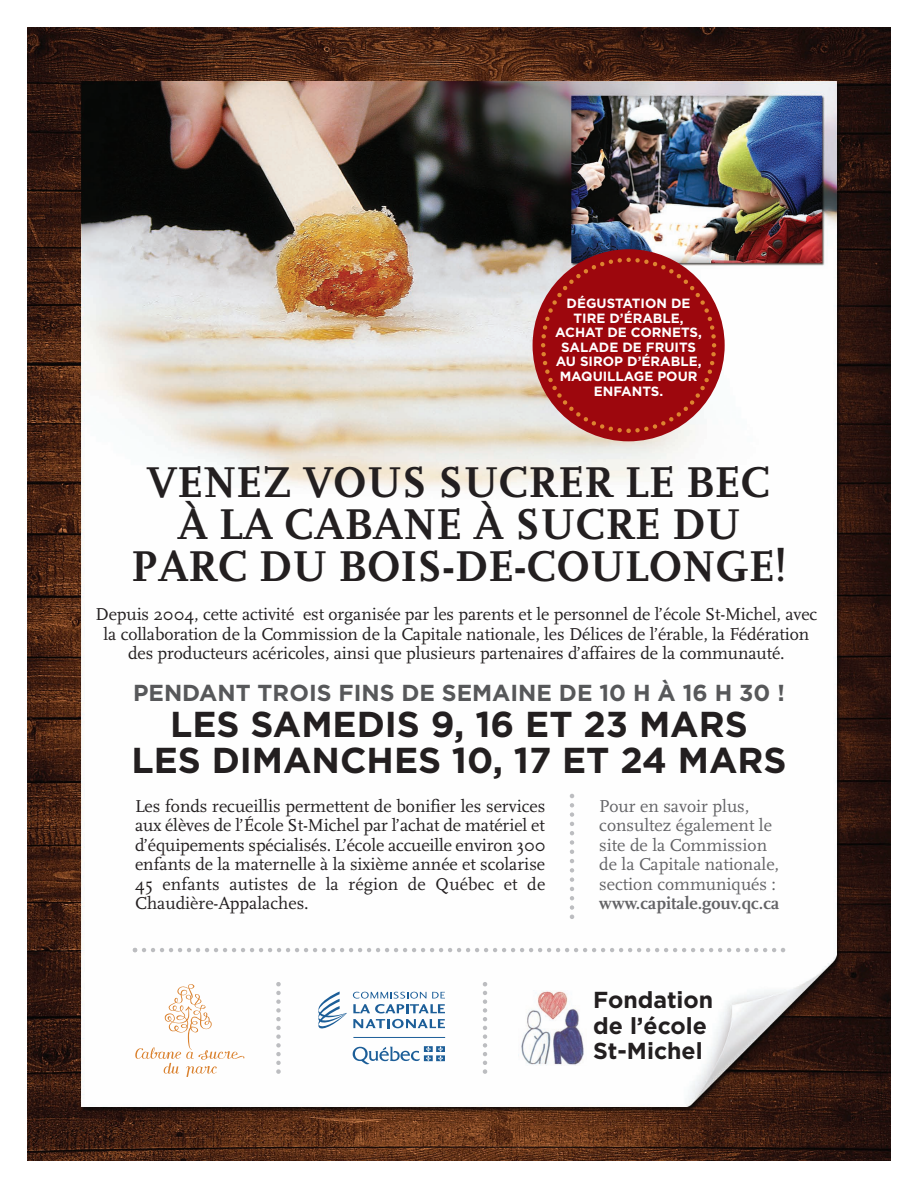
<style>
.page{position:relative;width:918px;height:1188px;background:#fff}
.page>*{position:absolute;margin:0;border:0;box-sizing:border-box;transform-origin:0 0}
.t1{font:700 45px/42px "Scala";color:#231f20;text-align:center}
.t2{font:700 36px/36px "Gotham";color:#231f20;text-align:center}
.t3{font:700 23.1px "Gotham";color:#57585a}
.t4{font:700 23.1px/25px "Gotham";color:#231f20}
.t5{font:18px/19.5px "Scala";letter-spacing:-.005em;color:#231f20;text-align:justify}
.t6{font:18px/19.5px "Scala";color:#636366}
.t7{font:700 18px "Scala";color:#636366}
.t8{font:700 13.35px/14.5px "Gotham";color:#fff;text-align:center}
</style>
<div class="page">
<img style="left:27px;top:27px;width:864px;height:1134px">
<svg style="left:570px;top:794px;width:4px;height:125px"></svg>
<svg style="left:483px;top:982px;width:4px;height:92px"></svg>
<svg style="left:276px;top:982px;width:5px;height:92px"></svg>
<svg style="left:133px;top:948px;width:652px;height:4px"></svg>
<img style="left:518px;top:990px;width:68px;height:75px">
<svg style="left:135px;top:984px;width:110px;height:93px"></svg>
<svg style="left:353px;top:992px;width:92px;height:21px"></svg>
<svg style="left:353px;top:1019px;width:92px;height:9px"></svg>
<hr style="left:353px;top:1037px;width:92px;height:1px;background:#1c5e98">
<svg style="left:353px;top:1047px;width:67px;height:17px"></svg>
<div style="left:424px;top:1046px;width:9px;height:6px;background:#1c5e98"></div>
<div style="left:424px;top:1055px;width:9px;height:6px;background:#1c5e98"></div>
<div style="left:436px;top:1046px;width:9px;height:6px;background:#1c5e98"></div>
<div style="left:436px;top:1055px;width:9px;height:6px;background:#1c5e98"></div>
<svg style="left:426px;top:1046px;width:5px;height:15px"></svg>
<svg style="left:438px;top:1046px;width:5px;height:15px"></svg>
<svg style="left:318px;top:991px;width:29px;height:41px"></svg>
<div style="left:533px;top:249px;width:192px;height:192px;background:#9d070d;border-radius:50%"></div>
<svg style="left:539px;top:255px;width:180px;height:180px"></svg>
<p class="t8" style="left:555px;top:297px;width:148px">DÉGUSTATION DE<br>TIRE D’ÉRABLE,<br>ACHAT DE CORNETS,<br>SALADE DE FRUITS<br>AU SIROP D’ÉRABLE,<br>MAQUILLAGE POUR<br>ENFANTS.</p>
<h1 class="t1" style="left:131px;top:462px;width:657px">VENEZ VOUS SUCRER LE BEC<br>À LA CABANE À SUCRE DU<br>PARC DU BOIS-DE-COULONGE!</h1>
<p class="t5" style="left:96px;top:605px;width:723px;text-align:center">Depuis 2004, cette activité est organisée par les parents et le personnel de l’école St-Michel, avec la collaboration de la Commission de la Capitale nationale, les Délices de l’érable, la Fédération des producteurs acéricoles, ainsi que plusieurs partenaires d’affaires de la communauté.</p>
<p class="t3" style="left:133px;top:679px;width:653px">PENDANT TROIS FINS DE SEMAINE DE 10 H À 16 H 30 !</p>
<h2 class="t2" style="left:131px;top:706px;width:657px">LES SAMEDIS 9, 16 ET 23 MARS<br>LES DIMANCHES 10, 17 ET 24 MARS</h2>
<p class="t6" style="left:599px;top:797px;width:181px">Pour en savoir plus, consultez également le site de la Commission de la Capitale nationale, section communiqués :</p>
<p class="t7" style="left:599px;top:894px;width:181px">www.capitale.gouv.qc.ca</p>
<p class="t5" style="left:135px;top:797px;width:412px">Les fonds recueillis permettent de bonifier les services aux élèves de l’École St-Michel par l’achat de matériel et d’équipements spécialisés. L’école accueille environ 300 enfants de la maternelle à la sixième année et scolarise 45 enfants autistes de la région de Québec et de Chaudière-Appalaches.</p>
<p class="t4" style="left:593px;top:988px;width:122px">Fondation de l’école<br>St-Michel</p>
</div>
